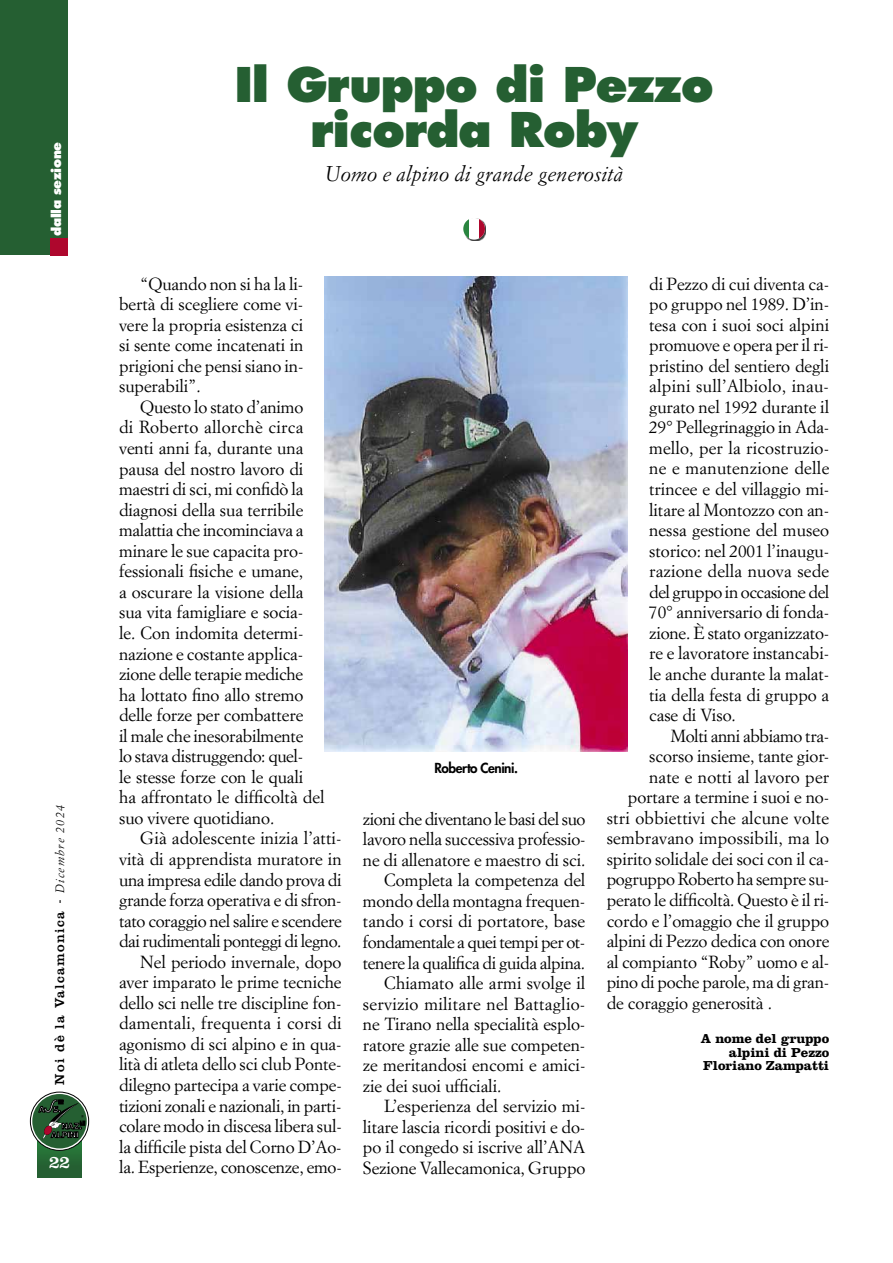
<style>
.page{position:relative;width:893px;height:1263px;background:#fff}
.page>*{position:absolute;margin:0;border:0;box-sizing:border-box;transform-origin:0 0}
.t1{font:800 46.5px/45px "Futura Std";letter-spacing:-.025em;color:#255f32;text-align:center}
.t2{font:italic 21px "Simoncini Garamond Std";color:#000}
.t3{font:18px "Clarendon LT Std";color:#fff}
.t4{font:17.25px/20.5px "Simoncini Garamond Std";letter-spacing:-.005em;color:#000;text-align:justify}
.t5{font:17.25px "Simoncini Garamond Std";letter-spacing:-.025em;color:#000}
.t6{font:17.25px "Simoncini Garamond Std";letter-spacing:.015em;color:#000}
.t7{font:700 13.5px/13.5px "Clarendon LT Std";letter-spacing:-.005em;color:#000;text-align:right}
.t8{font:13.5px "Clarendon LT Std";letter-spacing:.1em;color:#000}
.t9{font:800 13.5px "Futura Std";letter-spacing:-.035em;color:#000}
.t10{font:800 12.75px "Futura Std";letter-spacing:-.025em;color:#fff}
.s1{font-family:"Trebuchet MS"}
.s2{font-family:"Simoncini Garamond Std";font-style:italic;font-size:12px}
</style>
<div class="page">
<div style="left:0;top:0;width:68px;height:255px;background:#255f32"></div>
<div style="left:51px;top:238px;width:17px;height:17px;background:#ae072d"></div>
<svg style="left:38px;top:1141px;width:43px;height:37px"></svg>
<svg style="left:30px;top:1092px;width:59px;height:58px"></svg>
<div style="left:30px;top:1092px;width:59px;height:58px;border:1px solid #000;border-radius:50%"></div>
<div style="left:32px;top:1094px;width:55px;height:54px;background:#255f32;border-radius:50%"></div>
<svg style="left:38px;top:1100px;width:47px;height:39px"></svg>
<div style="left:464px;top:218px;width:22px;height:23px;background:#000;opacity:.75"></div>
<div style="left:463px;top:218px;width:22px;height:22px;background:#fff;border-radius:50%"></div>
<svg style="left:479px;top:218px;width:6px;height:22px"></svg>
<svg style="left:463px;top:218px;width:6px;height:22px"></svg>
<img style="left:325px;top:276px;width:303px;height:475px">
<p class="t10" style="left:48px;top:236px;width:95px;rotate:-90deg">dalla sezione</p>
<p class="t8" style="left:52px;top:1084px;width:281px;rotate:-90deg">Noi dè la Valcamonica <span class="s1">-</span> <span class="s2">Dicembre 2024</span></p>
<p class="t3" style="left:49px;top:1151px;width:23px">22</p>
<h1 class="t1" style="left:234px;top:62px;width:481px">Il Gruppo di Pezzo ricorda Roby</h1>
<p class="t2" style="left:325px;top:161px;width:300px">Uomo e alpino di grande generosità</p>
<p class="t4" style="left:119px;top:273px;width:186px;text-indent:21px">“Quando non si ha la li&shy;bertà di scegliere come vi&shy;vere la propria esistenza ci si sente come incatenati in prigioni che pensi siano in&shy;superabili”.</p>
<p class="t4" style="left:119px;top:396px;width:207px;text-align:left;text-indent:21px">Questo lo stato d’animo<br>di Roberto allorchè circa venti anni fa, durante una pausa del nostro lavoro di maestri di sci, mi confidò la diagnosi della sua terribile malattia che incominciava a minare le sue capacita pro&shy;fessionali fisiche e umane,<br>a oscurare la visione della sua vita famigliare e socia-<br>le. Con indomita determi&shy;nazione e costante applica&shy;zione delle terapie mediche<br>ha lottato fino allo stremo delle forze per combattere<br>il male che inesorabilmente<br>lo stava distruggendo: quel-<br>le stesse forze con le quali<br>ha affrontato le difficoltà del suo vivere quotidiano.</p>
<p class="t4" style="left:119px;top:828px;width:224px;text-align:right">Già adolescente inizia l’atti&shy;vità di apprendista muratore in una impresa edile dando prova di grande forza operativa e di sfron&shy;tato coraggio nel salire e scendere dai rudimentali ponteggi di legno.<br>Nel periodo invernale, dopo aver imparato le prime tecniche dello sci nelle tre discipline fon&shy;damentali, frequenta i corsi di agonismo di sci alpino e in qua&shy;lità di atleta dello sci club Ponte&shy;dilegno partecipa a varie compe&shy;tizioni zonali e nazionali, in parti&shy;colare modo in discesa libera sul&shy;la difficile pista del Corno D’Ao&shy;la. Esperienze, conoscenze, emo-</p>
<p class="t9" style="left:435px;top:760px;width:85px">Roberto Cenini.</p>
<p class="t5" style="left:363px;top:808px;width:224px">zioni che diventano le basi del suo</p>
<p class="t4" style="left:363px;top:828px;width:224px">lavoro nella successiva professio-</p>
<p class="t4" style="left:363px;top:849px;width:224px">ne di allenatore e maestro di sci.</p>
<p class="t4" style="left:384px;top:870px;width:203px">Completa la competenza del</p>
<p class="t4" style="left:363px;top:890px;width:224px">mondo della montagna frequen-</p>
<p class="t4" style="left:363px;top:911px;width:224px">tando i corsi di portatore, base</p>
<p class="t5" style="left:363px;top:931px;width:224px">fondamentale a quei tempi per ot-</p>
<p class="t4" style="left:363px;top:952px;width:224px">tenere la qualifica di guida alpina.</p>
<p class="t4" style="left:384px;top:972px;width:203px">Chiamato alle armi svolge il</p>
<p class="t6" style="left:363px;top:993px;width:224px">servizio militare nel Battaglio-</p>
<p class="t4" style="left:363px;top:1013px;width:224px">ne Tirano nella specialità esplo-</p>
<p class="t4" style="left:363px;top:1034px;width:224px">ratore grazie alle sue competen-</p>
<p class="t4" style="left:363px;top:1054px;width:224px">ze meritandosi encomi e amici-</p>
<p class="t4" style="left:363px;top:1075px;width:140px">zie dei suoi ufficiali.</p>
<p class="t4" style="left:384px;top:1096px;width:203px">L’esperienza del servizio mi-</p>
<p class="t4" style="left:363px;top:1116px;width:224px">litare lascia ricordi positivi e do-</p>
<p class="t4" style="left:363px;top:1137px;width:224px">po il congedo si iscrive all’ANA</p>
<p class="t4" style="left:363px;top:1157px;width:224px">Sezione Vallecamonica, Gruppo</p>
<p class="t4" style="left:649px;top:273px;width:182px">di Pezzo di cui diventa ca&shy;po gruppo nel 1989. D’in&shy;tesa con i suoi soci alpini promuove e opera per il ri&shy;pristino del sentiero degli alpini sull’Albiolo, inau&shy;gurato nel 1992 durante il 29° Pellegrinaggio in Ada&shy;mello, per la ricostruzio&shy;ne e manutenzione delle trincee e del villaggio mi&shy;litare al Montozzo con an&shy;nessa gestione del museo storico: nel 2001 l’inaugu&shy;razione della nuova sede del gruppo in occasione del 70° anniversario di fonda&shy;zione. È stato organizzato&shy;re e lavoratore instancabi&shy;le anche durante la malat&shy;tia della festa di gruppo a case di Viso.</p>
<p class="t4" style="left:670px;top:725px;width:160px">Molti anni abbiamo tra-</p>
<p class="t4" style="left:649px;top:745px;width:182px">scorso insieme, tante gior-</p>
<p class="t4" style="left:649px;top:766px;width:181px">nate e notti al lavoro per</p>
<p class="t4" style="left:628px;top:786px;width:203px">portare a termine i suoi e no-</p>
<p class="t4" style="left:607px;top:807px;width:224px">stri obbiettivi che alcune volte</p>
<p class="t4" style="left:607px;top:828px;width:224px">sembravano impossibili, ma lo</p>
<p class="t4" style="left:607px;top:848px;width:224px">spirito solidale dei soci con il ca-</p>
<p class="t4" style="left:607px;top:869px;width:224px">pogruppo Roberto ha sempre su-</p>
<p class="t4" style="left:607px;top:889px;width:224px">perato le difficoltà. Questo è il ri-</p>
<p class="t4" style="left:607px;top:910px;width:224px">cordo e l’omaggio che il gruppo</p>
<p class="t4" style="left:607px;top:930px;width:224px">alpini di Pezzo dedica con onore</p>
<p class="t4" style="left:607px;top:951px;width:224px">al compianto “Roby” uomo e al-</p>
<p class="t4" style="left:607px;top:971px;width:224px">pino di poche parole, ma di gran-</p>
<p class="t4" style="left:607px;top:992px;width:167px">de coraggio generosità .</p>
<p class="t7" style="left:701px;top:1032px;width:130px">A nome del gruppo alpini di Pezzo<br>Floriano Zampatti</p>
</div>
